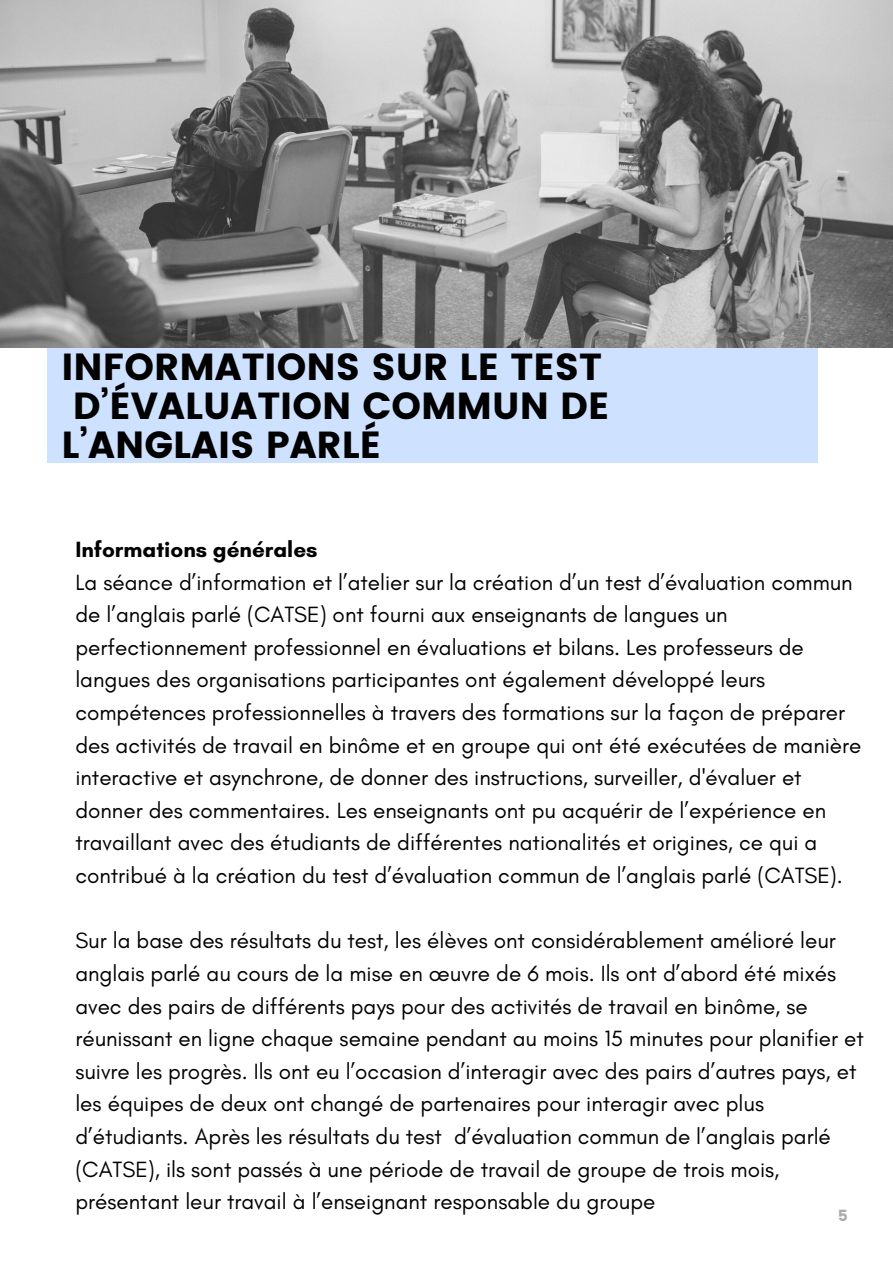
<style>
.page{position:relative;width:893px;height:1264px;background:#fff}
.page>*{position:absolute;margin:0;border:0;box-sizing:border-box;transform-origin:0 0}
.t1{font:37.65px/38.8px "Poppins";color:#000}
.t2{font:22.5px/32.5px "Glacial Indifference";color:#000}
.t3{font:700 22.5px "Glacial Indifference";color:#000}
.t4{font:15.45px "Poppins";color:#ababab}
</style>
<div class="page">
<div style="left:48px;top:347px;width:769px;height:116px;background:#cee1ff"></div>
<img style="left:0;top:0;width:892px;height:347px">
<p class="t1" style="left:62px;top:348px;width:549px">INFORMATIONS SUR LE TEST<br>D’ÉVALUATION COMMUN DE<br>L’ANGLAIS PARLÉ</p>
<p class="t3" style="left:75px;top:535px;width:244px">Informations générales</p>
<p class="t2" style="left:75px;top:565px;width:787px">La séance d’information et l’atelier sur la création d’un test d’évaluation commun de l’anglais parlé (CATSE) ont fourni aux enseignants de langues un perfectionnement professionnel en évaluations et bilans. Les professeurs de langues des organisations participantes ont également développé leurs compétences professionnelles à travers des formations sur la façon de préparer des activités de travail en binôme et en groupe qui ont été exécutées de manière interactive et asynchrone, de donner des instructions, surveiller, d'évaluer et donner des commentaires. Les enseignants ont pu acquérir de l’expérience en travaillant avec des étudiants de différentes nationalités et origines, ce qui a contribué à la création du test d’évaluation commun de l’anglais parlé (CATSE).</p>
<p class="t2" style="left:75px;top:924px;width:789px">Sur la base des résultats du test, les élèves ont considérablement amélioré leur anglais parlé au cours de la mise en œuvre de 6 mois. Ils ont d’abord été mixés avec des pairs de différents pays pour des activités de travail en binôme, se réunissant en ligne chaque semaine pendant au moins 15 minutes pour planifier et suivre les progrès. Ils ont eu l’occasion d’interagir avec des pairs d’autres pays, et les équipes de deux ont changé de partenaires pour interagir avec plus d’étudiants. Après les résultats du test d’évaluation commun de l’anglais parlé (CATSE), ils sont passés à une période de travail de groupe de trois mois, présentant leur travail à l’enseignant responsable du groupe</p>
<p class="t4" style="left:837px;top:1206px;width:12px">5</p>
</div>
